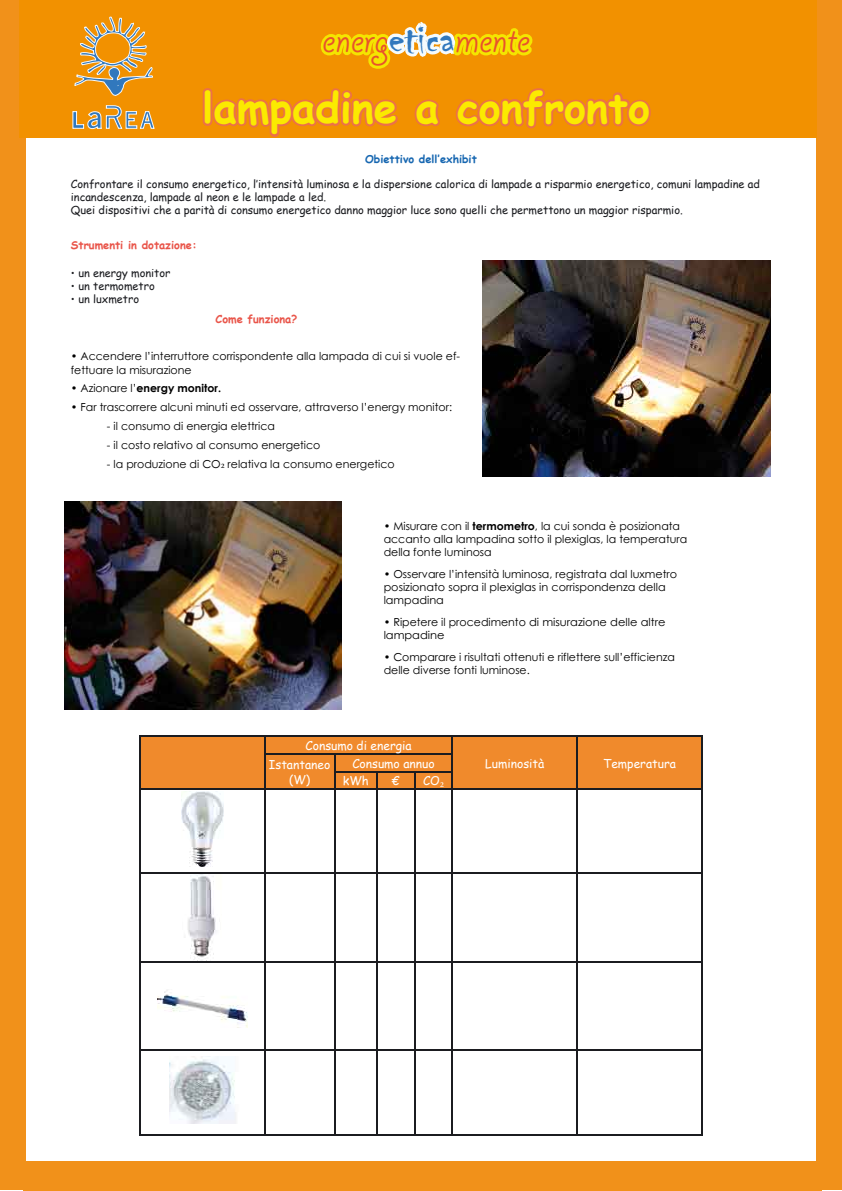
<style>
.page{position:relative;width:842px;height:1191px;background:#fff}
.page>*{position:absolute;margin:0;border:0;box-sizing:border-box;transform-origin:0 0}
.t1{font:44px "Giddyup Std";color:#e9512c}
.t2{font:700 42px "Comic Sans MS";color:#fbea00}
.t3{font:12px/19.2px "Comic Sans MS";color:#fff}
.t4{font:11px/13.2px "Century Gothic";color:#000}
.t5{font:11px/13.2px "Comic Sans MS";color:#1b1c20}
.t6{font:700 11px "Comic Sans MS";color:#e9554a}
.t7{font:700 11px "Century Gothic";color:#000}
.t8{font:700 11px "Comic Sans MS";color:#1767b1}
.s1{font-family:"Chiller";font-size:48px;color:#3178bd}
.s2{font-weight:400}
.s3{font-family:"Adobe Garamond Pro"}
.s4{font-weight:700}
</style>
<div class="page">
<div style="left:0;top:0;width:26px;height:1190px;background:#f1911a"></div>
<div style="left:23px;top:1161px;width:798px;height:29px;background:#f1911a"></div>
<div style="left:816px;top:0;width:25px;height:1190px;background:#f1911a"></div>
<div style="left:140px;top:736px;width:562px;height:52px;background:#f08a2c"></div>
<hr style="left:140px;top:788px;width:125px;height:1px;background:#1b1c20">
<hr style="left:140px;top:789px;width:1px;height:83px;background:#1b1c20">
<hr style="left:265px;top:788px;width:70px;height:1px;background:#1b1c20">
<hr style="left:264px;top:789px;width:1px;height:83px;background:#1b1c20">
<hr style="left:335px;top:788px;width:42px;height:1px;background:#1b1c20">
<hr style="left:334px;top:789px;width:1px;height:83px;background:#1b1c20">
<hr style="left:377px;top:788px;width:38px;height:1px;background:#1b1c20">
<hr style="left:376px;top:789px;width:1px;height:83px;background:#1b1c20">
<hr style="left:415px;top:788px;width:37px;height:1px;background:#1b1c20">
<hr style="left:414px;top:789px;width:1px;height:83px;background:#1b1c20">
<hr style="left:452px;top:788px;width:125px;height:1px;background:#1b1c20">
<hr style="left:452px;top:789px;width:1px;height:83px;background:#1b1c20">
<hr style="left:577px;top:788px;width:125px;height:1px;background:#1b1c20">
<hr style="left:577px;top:789px;width:1px;height:83px;background:#1b1c20">
<hr style="left:701px;top:789px;width:1px;height:83px;background:#1b1c20">
<hr style="left:140px;top:872px;width:125px;height:1px;background:#1b1c20">
<hr style="left:140px;top:873px;width:1px;height:88px;background:#1b1c20">
<hr style="left:265px;top:872px;width:70px;height:1px;background:#1b1c20">
<hr style="left:264px;top:873px;width:1px;height:88px;background:#1b1c20">
<hr style="left:335px;top:872px;width:42px;height:1px;background:#1b1c20">
<hr style="left:334px;top:873px;width:1px;height:88px;background:#1b1c20">
<hr style="left:377px;top:872px;width:38px;height:1px;background:#1b1c20">
<hr style="left:376px;top:873px;width:1px;height:88px;background:#1b1c20">
<hr style="left:415px;top:872px;width:37px;height:1px;background:#1b1c20">
<hr style="left:414px;top:873px;width:1px;height:88px;background:#1b1c20">
<hr style="left:452px;top:872px;width:125px;height:1px;background:#1b1c20">
<hr style="left:452px;top:873px;width:1px;height:88px;background:#1b1c20">
<hr style="left:577px;top:872px;width:125px;height:1px;background:#1b1c20">
<hr style="left:577px;top:873px;width:1px;height:88px;background:#1b1c20">
<hr style="left:701px;top:873px;width:1px;height:88px;background:#1b1c20">
<hr style="left:140px;top:961px;width:125px;height:1px;background:#1b1c20">
<hr style="left:140px;top:962px;width:1px;height:87px;background:#1b1c20">
<hr style="left:265px;top:961px;width:70px;height:1px;background:#1b1c20">
<hr style="left:264px;top:962px;width:1px;height:87px;background:#1b1c20">
<hr style="left:335px;top:961px;width:42px;height:1px;background:#1b1c20">
<hr style="left:334px;top:962px;width:1px;height:87px;background:#1b1c20">
<hr style="left:377px;top:961px;width:38px;height:1px;background:#1b1c20">
<hr style="left:376px;top:962px;width:1px;height:87px;background:#1b1c20">
<hr style="left:415px;top:961px;width:37px;height:1px;background:#1b1c20">
<hr style="left:414px;top:962px;width:1px;height:87px;background:#1b1c20">
<hr style="left:452px;top:961px;width:125px;height:1px;background:#1b1c20">
<hr style="left:452px;top:962px;width:1px;height:87px;background:#1b1c20">
<hr style="left:577px;top:961px;width:125px;height:1px;background:#1b1c20">
<hr style="left:577px;top:962px;width:1px;height:87px;background:#1b1c20">
<hr style="left:701px;top:962px;width:1px;height:87px;background:#1b1c20">
<hr style="left:140px;top:1049px;width:125px;height:1px;background:#1b1c20">
<hr style="left:140px;top:1050px;width:1px;height:84px;background:#1b1c20">
<hr style="left:265px;top:1049px;width:70px;height:1px;background:#1b1c20">
<hr style="left:264px;top:1050px;width:1px;height:84px;background:#1b1c20">
<hr style="left:335px;top:1049px;width:42px;height:1px;background:#1b1c20">
<hr style="left:334px;top:1050px;width:1px;height:84px;background:#1b1c20">
<hr style="left:377px;top:1049px;width:38px;height:1px;background:#1b1c20">
<hr style="left:376px;top:1050px;width:1px;height:84px;background:#1b1c20">
<hr style="left:415px;top:1049px;width:37px;height:1px;background:#1b1c20">
<hr style="left:414px;top:1050px;width:1px;height:84px;background:#1b1c20">
<hr style="left:452px;top:1049px;width:125px;height:1px;background:#1b1c20">
<hr style="left:452px;top:1050px;width:1px;height:84px;background:#1b1c20">
<hr style="left:577px;top:1049px;width:125px;height:1px;background:#1b1c20">
<hr style="left:577px;top:1050px;width:1px;height:84px;background:#1b1c20">
<hr style="left:701px;top:1050px;width:1px;height:84px;background:#1b1c20">
<hr style="left:140px;top:1134px;width:125px;height:1px;background:#1b1c20">
<hr style="left:265px;top:1134px;width:70px;height:1px;background:#1b1c20">
<hr style="left:335px;top:1134px;width:42px;height:1px;background:#1b1c20">
<hr style="left:377px;top:1134px;width:38px;height:1px;background:#1b1c20">
<hr style="left:415px;top:1134px;width:37px;height:1px;background:#1b1c20">
<hr style="left:452px;top:1134px;width:125px;height:1px;background:#1b1c20">
<hr style="left:577px;top:1134px;width:125px;height:1px;background:#1b1c20">
<img style="left:482px;top:261px;width:288px;height:216px">
<img style="left:65px;top:502px;width:276px;height:207px">
<img style="left:182px;top:791px;width:42px;height:75px">
<img style="left:188px;top:874px;width:28px;height:86px">
<img style="left:157px;top:990px;width:90px;height:37px">
<img style="left:169px;top:1056px;width:67px;height:67px">
<div style="left:19px;top:0;width:797px;height:137px;background:#f29100"></div>
<svg style="left:199px;top:21px;width:454px;height:290px"></svg>
<svg style="left:72px;top:105px;width:83px;height:24px"></svg>
<svg style="left:74px;top:17px;width:79px;height:79px"></svg>
<h1 class="t1" style="left:322px;top:15px;width:209px">energ<span class="s1">etica</span>mente</h1>
<h2 class="t2" style="left:202px;top:77px;width:450px">lampadine a confronto</h2>
<p class="t8" style="left:365px;top:151px;width:113px">Obiettivo dell‛exhibit</p>
<p class="t5" style="left:71px;top:177px;width:691px">Confrontare il consumo energetico, l‛intensità luminosa e la dispersione calorica di lampade a risparmio energetico, comuni lampadine ad incandescenza, lampade al neon e le lampade a led.<br>Quei dispositivi che a parità di consumo energetico danno maggior luce sono quelli che permettono un maggior risparmio.</p>
<p class="t6" style="left:71px;top:237px;width:127px">Strumenti in dotazione:</p>
<p class="t5" style="left:71px;top:266px;width:101px">• un energy monitor</p>
<p class="t5" style="left:71px;top:279px;width:85px">• un termometro</p>
<p class="t5" style="left:71px;top:292px;width:70px">• un luxmetro</p>
<p class="t6" style="left:216px;top:310px;width:84px">Come funziona?</p>
<p class="t4" style="left:71px;top:350px;width:391px">• Accendere l’interruttore corrispondente alla lampada di cui si vuole ef&shy;fettuare la misurazione</p>
<p class="t7" style="left:71px;top:380px;width:152px"><span class="s2">• Azionare l’</span>energy monitor.</p>
<p class="t4" style="left:71px;top:401px;width:383px">• Far trascorrere alcuni minuti ed osservare, attraverso l’energy monitor:</p>
<p class="t4" style="left:107px;top:419px;width:170px">- il consumo di energia elettrica</p>
<p class="t4" style="left:107px;top:438px;width:215px">- il costo relativo al consumo energetico</p>
<p class="t4" style="left:107px;top:457px;width:289px">- la produzione di CO<span class="s3">2</span> relativa la consumo energetico</p>
<p class="t4" style="left:384px;top:519px;width:305px">• Misurare con il <span class="s4">termometro</span>, la cui sonda è posizionata accanto alla lampadina sotto il plexiglas, la temperatura della fonte luminosa</p>
<p class="t4" style="left:384px;top:567px;width:295px">• Osservare l’intensità luminosa, registrata dal luxmetro posizionato sopra il plexiglas in corrispondenza della lampadina</p>
<p class="t4" style="left:384px;top:615px;width:283px">• Ripetere il procedimento di misurazione delle altre lampadine</p>
<p class="t4" style="left:384px;top:650px;width:293px">• Comparare i risultati ottenuti e riflettere sull’efficienza delle diverse fonti luminose.</p>
<p class="t3" style="left:269px;top:735px;width:144px;text-indent:37px">Consumo di energia<br>Istantaneo</p>
<p class="t3" style="left:343px;top:754px;width:93px;line-height:17.6px;text-indent:9px">Consumo annuo kWh</p>
<p class="t3" style="left:289px;top:769px;width:23px">(W)</p>
<p class="t3" style="left:392px;top:771px;width:9px">€</p>
<p class="t3" style="left:423px;top:771px;width:23px">CO<span class="s3">₂</span></p>
<p class="t3" style="left:485px;top:753px;width:61px">Luminosità</p>
<p class="t3" style="left:603px;top:753px;width:74px">Temperatura</p>
</div>
